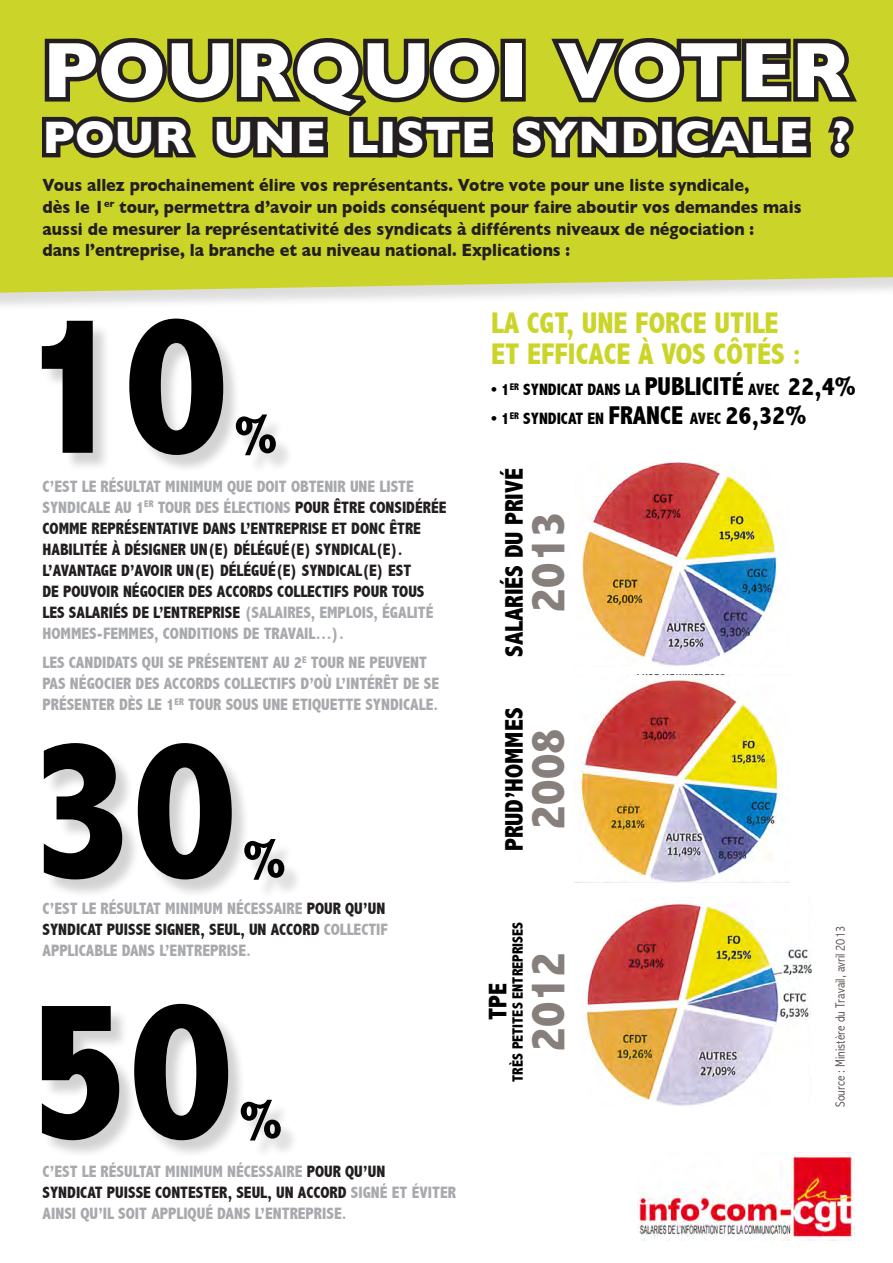
<style>
.page{position:relative;width:893px;height:1263px;background:#fff}
.page>*{position:absolute;margin:0;border:0;box-sizing:border-box;transform-origin:0 0}
.t1{font:800 condensed 202.5px "Abadi";color:#000}
.t2{font:700 79.5px "Gill Sans";color:#fff}
.t3{font:800 condensed 52.5px "Abadi";color:#000}
.t4{font:800 condensed 49.5px "Abadi";color:#867f7c}
.t5{font:700 46.5px "Gill Sans";color:#fff}
.t6{font:800 condensed 29.85px/30.9px "Abadi";color:#cbd529}
.t7{font:800 condensed 25.5px "Abadi";color:#000}
.t8{font:700 18px/21.6px "Gill Sans";color:#231f20;scale:.9 1}
.t9{font:800 condensed 16.5px/21px "Abadi";color:#a8a9ad}
.t10{font:800 condensed 16.5px/21px "Abadi";color:#231f20}
.t11{font:800 condensed 16.5px "Abadi";color:#000}
.t12{font:800 condensed 15px "Abadi";color:#000}
.t13{font:300 condensed 13.5px "Abadi";color:#524a47}
.s1{color:#a8a9ad}
.s2{color:#231f20}
.s3{font-size:25.8px}
</style>
<div class="page">
<img style="left:638px;top:1152px;width:217px;height:88px">
<div style="left:0;top:0;width:893px;height:312px;background:#231f20;opacity:.15"></div>
<div style="left:0;top:0;width:893px;height:293px;background:#cbd529"></div>
<svg style="left:37px;top:32px;width:827px;height:134px;background:#757824"></svg>
<div style="left:44px;top:321px;width:250px;height:153px;background:#231f20;opacity:.2"></div>
<img style="left:574px;top:675px;width:209px;height:207px">
<img style="left:582px;top:462px;width:195px;height:204px">
<img style="left:584px;top:897px;width:228px;height:209px">
<div style="left:46px;top:746px;width:257px;height:153px;background:#231f20;opacity:.2"></div>
<div style="left:44px;top:1007px;width:255px;height:152px;background:#231f20;opacity:.2"></div>
<p class="t2" style="left:43px;top:24px;width:809px">POURQUOI VOTER</p>
<p class="t5" style="left:43px;top:110px;width:809px">POUR UNE LISTE SYNDICALE ?</p>
<p class="t8" style="left:43px;top:174px;width:845px">Vous allez prochainement élire vos représentants. Votre vote pour une liste syndicale,<br>dès le 1<sup>er</sup> tour, permettra d’avoir un poids conséquent pour faire aboutir vos demandes mais aussi de mesurer la représentativité des syndicats à différents niveaux de négociation :<br>dans l’entreprise, la branche et au niveau national. Explications :</p>
<p class="t1" style="left:21px;top:268px;width:208px">10</p>
<p class="t3" style="left:234px;top:405px;width:44px">%</p>
<p class="t10" style="left:43px;top:476px;width:405px"><span class="s1">C’EST LE RÉSULTAT MINIMUM QUE DOIT OBTENIR UNE LISTE SYNDICALE AU 1</span><sup>ER</sup> <span class="s1">TOUR DES ÉLECTIONS</span> POUR ÊTRE CONSIDÉRÉE COMME REPRÉSENTATIVE DANS L’ENTREPRISE ET DONC ÊTRE HABILITÉE À DÉSIGNER UN(E) DÉLÉGUÉ(E) SYNDICAL(E).<br>L’AVANTAGE D’AVOIR UN(E) DÉLÉGUÉ(E) SYNDICAL(E) EST<br>DE POUVOIR NÉGOCIER DES ACCORDS COLLECTIFS POUR TOUS LES SALARIÉS DE L’ENTREPRISE <span class="s1">(SALAIRES, EMPLOIS, ÉGALITÉ HOMMES-FEMMES, CONDITIONS DE TRAVAIL…).</span></p>
<p class="t9" style="left:43px;top:652px;width:398px">LES CANDIDATS QUI SE PRÉSENTENT AU 2<sup>E</sup> TOUR NE PEUVENT<br>PAS NÉGOCIER DES ACCORDS COLLECTIFS D’OÙ L’INTÉRÊT DE SE<br>PRÉSENTER DÈS LE 1<sup>ER</sup> TOUR SOUS UNE ETIQUETTE SYNDICALE.</p>
<p class="t1" style="left:30px;top:692px;width:208px">30</p>
<p class="t3" style="left:243px;top:829px;width:44px">%</p>
<p class="t9" style="left:43px;top:898px;width:347px">C’EST LE RÉSULTAT MINIMUM NÉCESSAIRE <span class="s2">POUR QU’UN<br>SYNDICAT PUISSE SIGNER, SEUL, UN ACCORD</span> COLLECTIF<br>APPLICABLE DANS L’ENTREPRISE.</p>
<p class="t1" style="left:26px;top:953px;width:208px">50</p>
<p class="t3" style="left:239px;top:1090px;width:44px">%</p>
<p class="t9" style="left:43px;top:1161px;width:415px">C’EST LE RÉSULTAT MINIMUM NÉCESSAIRE <span class="s2">POUR QU’UN<br>SYNDICAT PUISSE CONTESTER, SEUL, UN ACCORD</span> SIGNÉ ET ÉVITER<br>AINSI QU’IL SOIT APPLIQUÉ DANS L’ENTREPRISE.</p>
<p class="t6" style="left:491px;top:308px;width:311px">LA CGT, UNE FORCE UTILE<br>ET EFFICACE À VOS CÔTÉS :</p>
<p class="t11" style="left:491px;top:380px;width:366px">• 1<sup>ER</sup> SYNDICAT DANS LA <span class="s3">PUBLICITÉ</span> AVEC <span class="s3">22,4%</span></p>
<p class="t11" style="left:491px;top:409px;width:317px">• 1<sup>ER</sup> SYNDICAT EN <span class="s3">FRANCE</span> AVEC <span class="s3">26,32%</span></p>
<p class="t7" style="left:500px;top:657px;width:190px;rotate:-90deg">SALARIÉS DU PRIVÉ</p>
<p class="t4" style="left:519px;top:613px;width:102px;rotate:-90deg">2013</p>
<p class="t7" style="left:500px;top:851px;width:145px;rotate:-90deg">PRUD’HOMMES</p>
<p class="t4" style="left:519px;top:830px;width:102px;rotate:-90deg">2008</p>
<p class="t12" style="left:509px;top:1082px;width:161px;rotate:-90deg">TRÈS PETITES ENTREPRISES</p>
<p class="t7" style="left:483px;top:1020px;width:38px;rotate:-90deg">TPE</p>
<p class="t4" style="left:519px;top:1052px;width:102px;rotate:-90deg">2012</p>
<p class="t13" style="left:833px;top:1107px;width:182px;rotate:-90deg">Source : Ministère du Travail, avril 2013</p>
</div>
